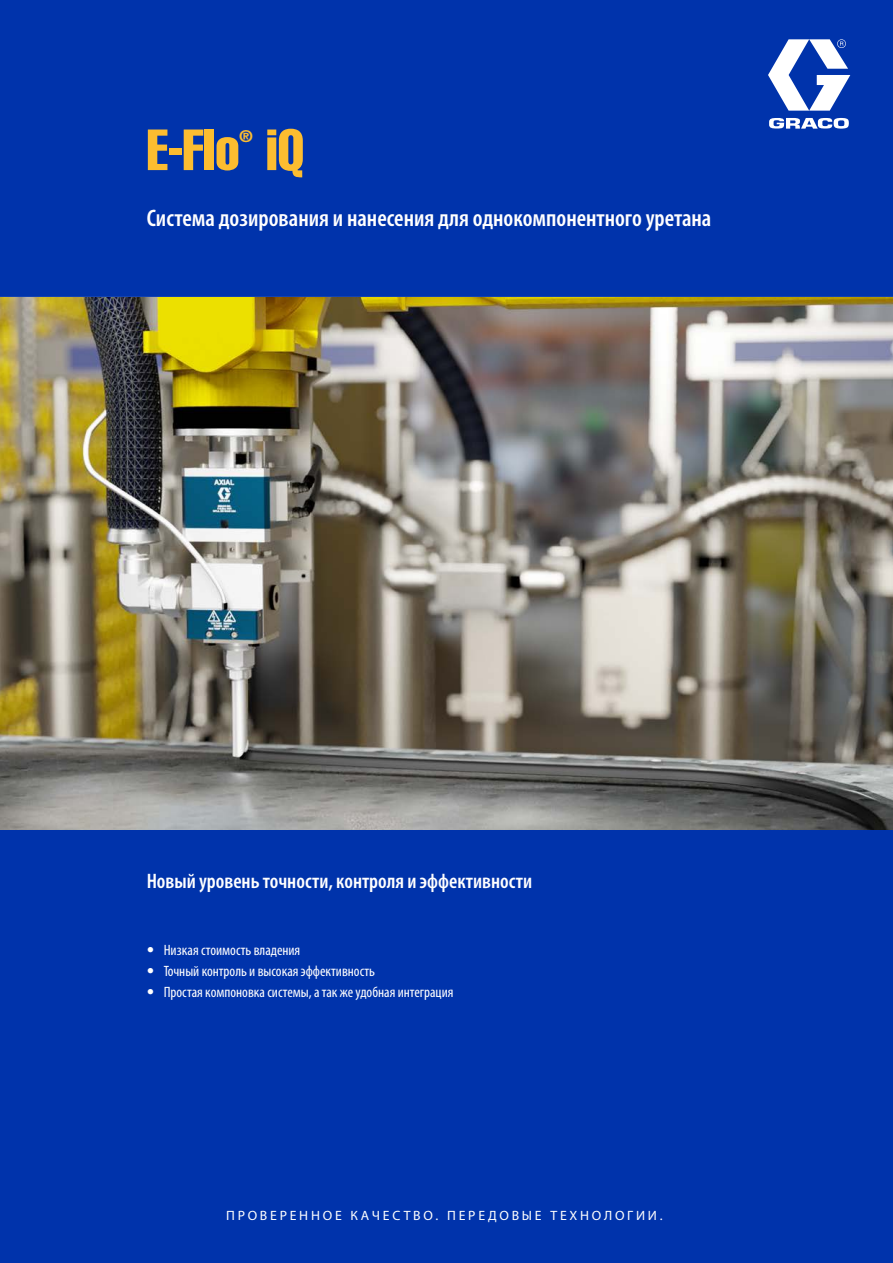
<style>
.page{position:relative;width:893px;height:1263px;background:#0033ab}
.page>*{position:absolute;margin:0;border:0;box-sizing:border-box;transform-origin:0 0}
.t1{font:57px "Helvetica LT Std Comp";color:#fcbd30}
.t2{font:600 condensed 24px "Myriad Pro";color:#fff}
.t3{font:600 condensed 21px "Myriad Pro";color:#fff}
.t4{font:16.5px "Helvetica LT Std Comp";color:#fcbd30}
.t5{font:condensed 15px "Myriad Pro";color:#fff}
.t6{font:13.5px "Myriad Pro";letter-spacing:.2em;color:#fff}
.s1{font-family:"Helvetica Neue LT Std"}
</style>
<div class="page">
<hr style="left:0;top:297px;width:893px;height:1px;background:#fff">
<hr style="left:0;top:828px;width:893px;height:2px;background:#fff">
<svg style="left:768px;top:39px;width:82px;height:90px"></svg>
<img style="left:0;top:298px;width:893px;height:531px">
<h1 class="t1" style="left:147px;top:114px;width:94px">E-Flo</h1>
<p class="t4" style="left:240px;top:125px;width:15px">®</p>
<h1 class="t1" style="left:266px;top:114px;width:40px">iQ</h1>
<h2 class="t2" style="left:147px;top:204px;width:566px">Система дозирования и нанесения для однокомпонентного уретана</h2>
<h3 class="t3" style="left:147px;top:867px;width:387px">Новый уровень точности, контроля и эффективности</h3>
<p class="t5" style="left:147px;top:941px;width:155px"><span class="s1">•</span> Низкая стоимость владения</p>
<p class="t5" style="left:147px;top:962px;width:230px"><span class="s1">•</span> Точный контроль и высокая эффективность</p>
<p class="t5" style="left:147px;top:983px;width:308px"><span class="s1">•</span> Простая компоновка системы, а так же удобная интеграция</p>
<p class="t6" style="left:226px;top:1207px;width:438px">ПРОВЕРЕННОЕ КАЧЕСТВО. ПЕРЕДОВЫЕ ТЕХНОЛОГИИ.</p>
</div>
